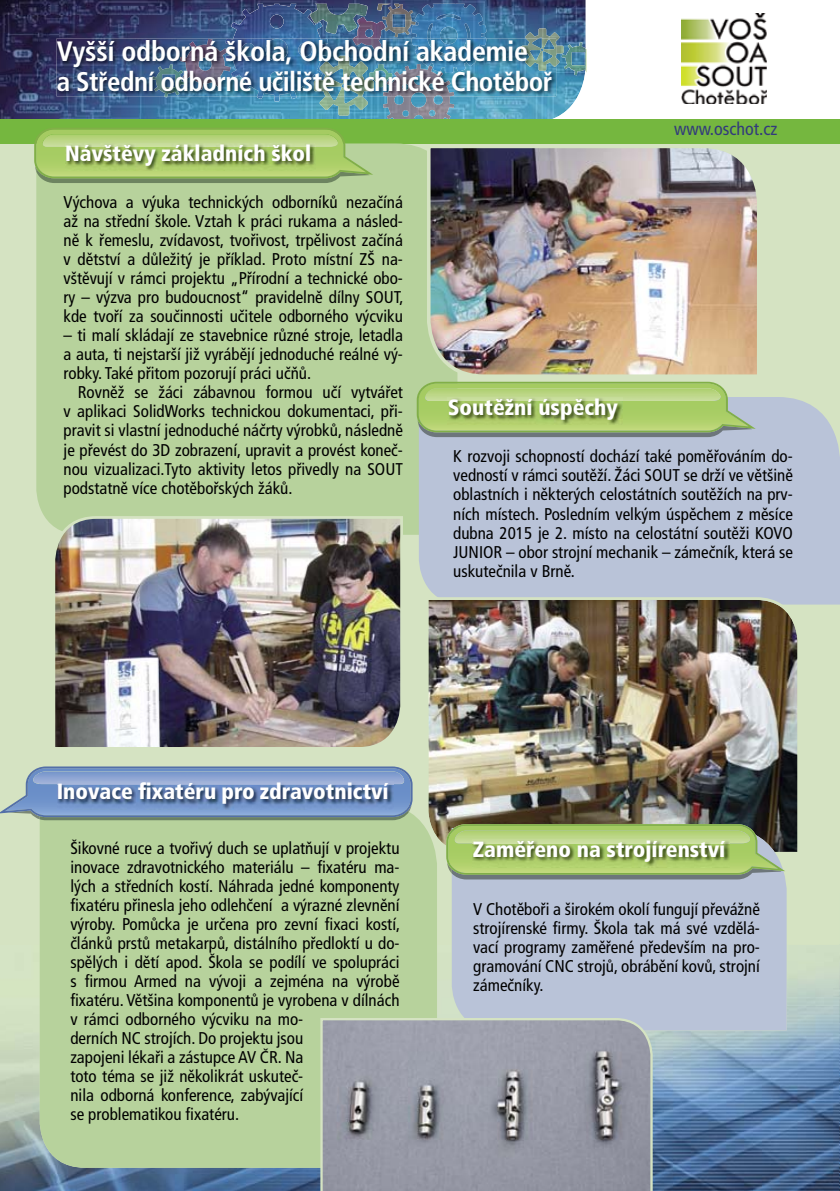
<style>
.page{position:relative;width:840px;height:1191px;background:#fff}
.page>*{position:absolute;margin:0;border:0;box-sizing:border-box;transform-origin:0 0}
.t1{font:700 28px "Frutiger Condensed CE";letter-spacing:-.01em;color:#fff}
.t2{font:700 27px "Frutiger Condensed CE";letter-spacing:-.02em;color:#fff}
.t3{font:22px "Frutiger Condensed CE Black";color:#fff}
.t4{font:condensed 18px "Frutiger CE";color:#323a7c}
.t5{font:condensed 17px/19px "Frutiger CE";color:#000;text-align:justify}
</style>
<div class="page">
<div style="left:0;top:131px;width:839px;height:1060px;background:#d5e3c2"></div>
<img style="left:56px;top:4px;width:507px;height:115px">
<img style="left:226px;top:4px;width:101px;height:97px">
<img style="left:309px;top:4px;width:59px;height:30px">
<img style="left:377px;top:4px;width:5px;height:7px">
<img style="left:353px;top:17px;width:32px;height:22px">
<img style="left:411px;top:4px;width:75px;height:35px">
<img style="left:383px;top:96px;width:71px;height:23px">
<img style="left:382px;top:4px;width:33px;height:33px">
<svg style="left:585px;top:48px;width:1px;height:24px"></svg>
<img style="left:561px;top:42px;width:24px;height:33px">
<img style="left:319px;top:96px;width:49px;height:20px">
<img style="left:525px;top:28px;width:38px;height:38px">
<div style="left:0;top:119px;width:839px;height:24px;background:#75b73f"></div>
<img style="left:0;top:945px;width:839px;height:246px">
<img style="left:328px;top:39px;width:228px;height:57px">
<img style="left:225px;top:39px;width:103px;height:57px">
<img style="left:179px;top:39px;width:51px;height:51px">
<img style="left:352px;top:39px;width:29px;height:11px">
<img style="left:152px;top:64px;width:33px;height:32px">
<img style="left:314px;top:56px;width:59px;height:40px">
<img style="left:521px;top:39px;width:35px;height:32px">
<img style="left:369px;top:64px;width:23px;height:23px">
<img style="left:681px;top:14px;width:85px;height:90px">
<div style="left:36px;top:143px;width:421px;height:392px;background:#b7d29c"></div>
<img style="left:425px;top:143px;width:336px;height:237px">
<div style="left:40px;top:814px;width:397px;height:353px;background:#b7d29c"></div>
<div style="left:418px;top:397px;width:421px;height:207px;background:#b9c3d8"></div>
<svg style="left:34px;top:128px;width:339px;height:55px;background:#9bbe68"></svg>
<img style="left:43px;top:134px;width:295px;height:13px">
<svg style="left:416px;top:382px;width:339px;height:55px;background:#a3bf78"></svg>
<img style="left:425px;top:388px;width:295px;height:13px">
<img style="left:66px;top:143px;width:249px;height:27px">
<img style="left:447px;top:397px;width:175px;height:27px">
<img style="left:51px;top:515px;width:353px;height:232px">
<img style="left:425px;top:597px;width:374px;height:257px">
<svg style="left:0;top:766px;width:412px;height:54px;background:#829eb8"></svg>
<img style="left:33px;top:771px;width:371px;height:13px">
<img style="left:57px;top:782px;width:336px;height:27px">
<div style="left:451px;top:828px;width:335px;height:202px;background:#b9c3d8"></div>
<svg style="left:446px;top:824px;width:338px;height:55px;background:#96af6e"></svg>
<img style="left:454px;top:830px;width:295px;height:13px">
<img style="left:472px;top:839px;width:257px;height:28px">
<svg style="left:319px;top:1016px;width:334px;height:175px;background:#9799a3"></svg>
<h1 class="t1" style="left:57px;top:37px;width:473px">Vyšší odborná škola, Obchodní akademie</h1>
<h2 class="t2" style="left:57px;top:68px;width:497px">a Střední odborné učiliště technické Chotěboř</h2>
<p class="t3" style="left:65px;top:142px;width:247px">Návštěvy základních škol</p>
<p class="t4" style="left:673px;top:120px;width:105px">www.oschot.cz</p>
<p class="t5" style="left:63px;top:194px;width:341px">Výchova a výuka technických odborníků nezačíná až na střední škole. Vztah k práci rukama a násled&shy;ně k řemeslu, zvídavost, tvořivost, trpělivost začíná v dětství a důležitý je příklad. Proto místní ZŠ na&shy;vštěvují v rámci projektu „Přírodní a technické obo&shy;ry – výzva pro budoucnost“ pravidelně dílny SOUT, kde tvoří za součinnosti učitele odborného výcviku</p>
<p class="t5" style="left:63px;top:327px;width:341px">– ti malí skládají ze stavebnice různé stroje, letadla a auta, ti nejstarší již vyrábějí jednoduché reálné vý&shy;robky. Také přitom pozorují práci učňů.</p>
<p class="t5" style="left:63px;top:384px;width:341px;text-indent:14px">Rovněž se žáci zábavnou formou učí vytvářet v aplikaci SolidWorks technickou dokumentaci, při&shy;pravit si vlastní jednoduché náčrty výrobků, následně je převést do 3D zobrazení, upravit a provést koneč&shy;nou vizualizaci.Tyto aktivity letos přivedly na SOUT podstatně více chotěbořských žáků.</p>
<p class="t3" style="left:447px;top:396px;width:171px">Soutěžní úspěchy</p>
<p class="t5" style="left:453px;top:448px;width:341px">K rozvoji schopností dochází také poměřováním do&shy;vedností v rámci soutěží. Žáci SOUT se drží ve většině oblastních i některých celostátních soutěžích na prv&shy;ních místech. Posledním velkým úspěchem z měsíce dubna 2015 je 2. místo na celostátní soutěži KOVO JUNIOR – obor strojní mechanik – zámečník, která se uskutečnila v Brně.</p>
<p class="t3" style="left:57px;top:781px;width:333px">Inovace fixatéru pro zdravotnictví</p>
<p class="t5" style="left:70px;top:840px;width:331px;text-align:left">Šikovné ruce a tvořivý duch se uplatňují v projektu inovace zdravotnického materiálu – fixatéru ma&shy;lých a středních kostí. Náhrada jedné komponenty fixatéru přinesla jeho odlehčení a výrazné zlevnění výroby. Pomůcka je určena pro zevní fixaci kostí, článků prstů metakarpů, distálního předloktí u do&shy;spělých i dětí apod. Škola se podílí ve spolupráci s firmou Armed na vývoji a zejména na výrobě fixatéru. Většina komponentů je vyrobena v dílnách v rámci odborného výcviku na mo-<br>derních NC strojích. Do projektu jsou<br>zapojeni lékaři a zástupce AV ČR. Na<br>toto téma se již několikrát uskuteč-<br>nila odborná konference, zabývající<br>se problematikou fixatéru.</p>
<p class="t3" style="left:472px;top:838px;width:254px">Zaměřeno na strojírenství</p>
<p class="t5" style="left:473px;top:900px;width:288px">V Chotěboři a širokém okolí fungují převážně strojírenské firmy. Škola tak má své vzdělá&shy;vací programy zaměřené především na pro&shy;gramování CNC strojů, obrábění kovů, strojní zámečníky.</p>
</div>
